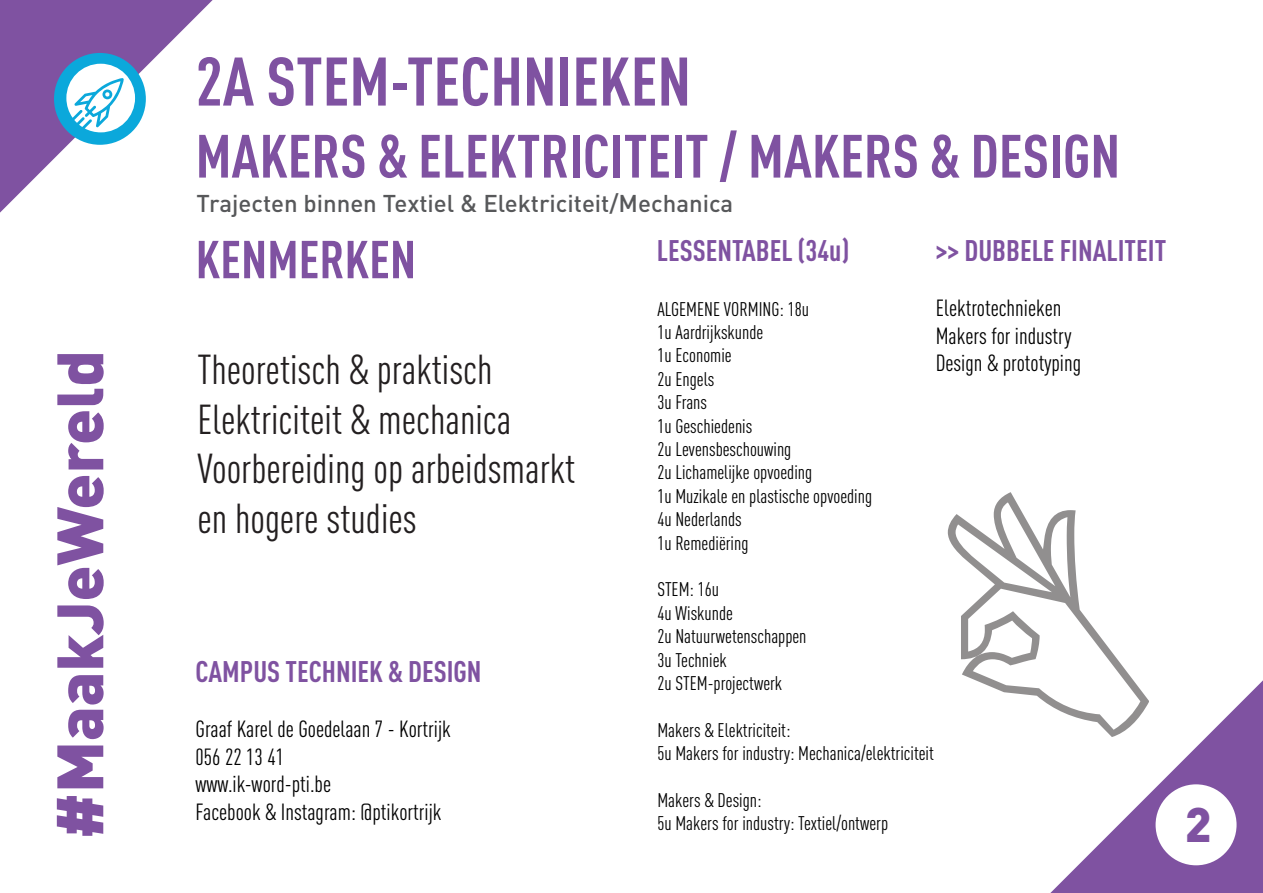
<style>
.page{position:relative;width:1263px;height:893px;background:#fff}
.page>*{position:absolute;margin:0;border:0;box-sizing:border-box;transform-origin:0 0}
.t1{font:700 condensed 67.5px "DINOT";color:#7f52a1}
.t2{font:900 64.5px "DINOT";color:#7f52a1}
.t3{font:700 condensed 60px "DINOT";color:#7f52a1}
.t4{font:700 condensed 52.5px "DINOT";color:#7f52a1}
.t5{font:900 48px "DINOT";color:#7f52a1}
.t6{font:condensed 41.25px/49.5px "DINOT";color:#231f20}
.t7{font:700 condensed 29.4px "DINOT";color:#7f52a1}
.t8{font:500 24px "DINOT";color:#57585a}
.t9{font:condensed 23.1px "DINOT";color:#000}
.t10{font:condensed 19.5px "DINOT";color:#000}
</style>
<div class="page">
<svg style="left:0;top:0;width:213px;height:213px"></svg>
<svg style="left:1050px;top:680px;width:213px;height:213px"></svg>
<svg style="left:948px;top:492px;width:200px;height:245px"></svg>
<div style="left:54px;top:53px;width:92px;height:92px;background:#0ba8db;border-radius:50%"></div>
<svg style="left:66px;top:64px;width:69px;height:68px"></svg>
<div style="left:1154px;top:783px;width:84px;height:84px;background:#fff;border-radius:50%"></div>
<div style="left:1152px;top:781px;width:87px;height:87px;border:3px solid #7f52a1;border-radius:50%"></div>
<p class="t2" style="left:36px;top:839px;width:490px;rotate:-90deg">#MaakJeWereld</p>
<p class="t1" style="left:196px;top:41px;width:497px">2A STEM-TECHNIEKEN</p>
<p class="t3" style="left:196px;top:120px;width:926px">MAKERS &amp; ELEKTRICITEIT / MAKERS &amp; DESIGN</p>
<p class="t8" style="left:197px;top:187px;width:538px">Trajecten binnen Textiel &amp; Elektriciteit/Mechanica</p>
<p class="t4" style="left:196px;top:228px;width:222px">KENMERKEN</p>
<p class="t6" style="left:197px;top:345px;width:297px">Theoretisch &amp; praktisch</p>
<p class="t6" style="left:197px;top:394px;width:316px">Elektriciteit &amp; mechanica</p>
<p class="t6" style="left:197px;top:444px;width:379px">Voorbereiding op arbeidsmarkt en hogere studies</p>
<p class="t7" style="left:196px;top:653px;width:287px">CAMPUS TECHNIEK &amp; DESIGN</p>
<p class="t9" style="left:196px;top:715px;width:257px">Graaf Karel de Goedelaan 7 - Kortrijk</p>
<p class="t9" style="left:196px;top:743px;width:90px">056 22 13 41</p>
<p class="t9" style="left:196px;top:771px;width:137px">www.ik-word-pti.be</p>
<p class="t9" style="left:196px;top:799px;width:247px">Facebook &amp; Instagram: @ptikortrijk</p>
<p class="t7" style="left:657px;top:232px;width:194px">LESSENTABEL (34u)</p>
<p class="t10" style="left:657px;top:297px;width:153px">ALGEMENE VORMING: 18u</p>
<p class="t10" style="left:657px;top:321px;width:108px">1u Aardrijkskunde</p>
<p class="t10" style="left:657px;top:344px;width:76px">1u Economie</p>
<p class="t10" style="left:657px;top:368px;width:58px">2u Engels</p>
<p class="t10" style="left:657px;top:391px;width:51px">3u Frans</p>
<p class="t10" style="left:657px;top:414px;width:97px">1u Geschiedenis</p>
<p class="t10" style="left:657px;top:438px;width:136px">2u Levensbeschouwing</p>
<p class="t10" style="left:657px;top:461px;width:156px">2u Lichamelijke opvoeding</p>
<p class="t10" style="left:657px;top:485px;width:216px">1u Muzikale en plastische opvoeding</p>
<p class="t10" style="left:657px;top:508px;width:86px">4u Nederlands</p>
<p class="t10" style="left:657px;top:531px;width:93px">1u Remediëring</p>
<p class="t10" style="left:657px;top:578px;width:63px">STEM: 16u</p>
<p class="t10" style="left:657px;top:602px;width:77px">4u Wiskunde</p>
<p class="t10" style="left:657px;top:625px;width:151px">2u Natuurwetenschappen</p>
<p class="t10" style="left:657px;top:648px;width:71px">3u Techniek</p>
<p class="t10" style="left:657px;top:672px;width:126px">2u STEM-projectwerk</p>
<p class="t10" style="left:657px;top:719px;width:135px">Makers &amp; Elektriciteit:</p>
<p class="t10" style="left:657px;top:742px;width:278px">5u Makers for industry: Mechanica/elektriciteit</p>
<p class="t10" style="left:657px;top:789px;width:106px">Makers &amp; Design:</p>
<p class="t10" style="left:657px;top:812px;width:232px">5u Makers for industry: Textiel/ontwerp</p>
<p class="t7" style="left:936px;top:232px;width:232px">&gt;&gt; DUBBELE FINALITEIT</p>
<p class="t9" style="left:936px;top:294px;width:127px">Elektrotechnieken</p>
<p class="t9" style="left:936px;top:322px;width:137px">Makers for industry</p>
<p class="t9" style="left:936px;top:350px;width:147px">Design &amp; prototyping</p>
<p class="t5" style="left:1185px;top:792px;width:28px">2</p>
</div>
